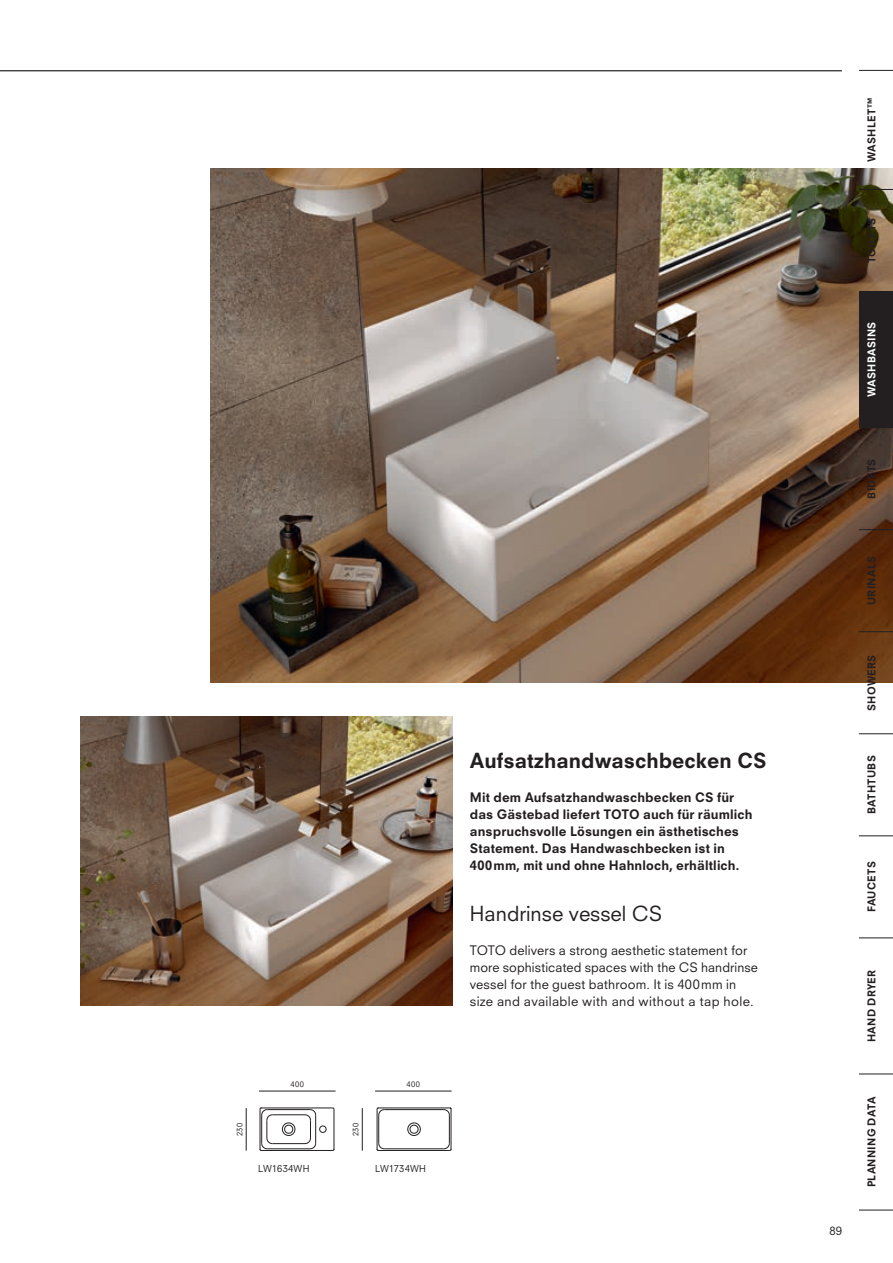
<style>
.page{position:relative;width:893px;height:1263px;background:#fff}
.page>*{position:absolute;margin:0;border:0;box-sizing:border-box;transform-origin:0 0}
.t1{font:800 20.25px "Neuzeit SLT Std";color:#231f20}
.t2{font:20.25px "Neuzeit SLT Std";color:#231f20}
.t3{font:800 12.75px/17px "Neuzeit SLT Std";letter-spacing:.01em;color:#231f20}
.t4{font:12.75px/17px "Neuzeit SLT Std";letter-spacing:.01em;color:#231f20}
.t5{font:11.25px "Neuzeit SLT Std";color:#231f20}
.t6{font:800 10.5px "Neuzeit SLT Std";letter-spacing:.025em;color:#231f20}
.t7{font:800 10.5px "Neuzeit SLT Std";letter-spacing:.025em;color:#fff}
.t8{font:9.3px "Neuzeit SLT Std";letter-spacing:.015em;color:#231f20}
.t9{font:7.5px "Neuzeit SLT Std";letter-spacing:.05em;color:#231f20}
</style>
<div class="page">
<img style="left:210px;top:169px;width:683px;height:513px">
<hr style="left:259px;top:1091px;width:77px;height:1px;background:#231f20">
<hr style="left:375px;top:1091px;width:77px;height:1px;background:#231f20">
<hr style="left:246px;top:1108px;width:1px;height:42px;background:#231f20">
<hr style="left:362px;top:1108px;width:1px;height:42px;background:#231f20">
<hr style="left:261px;top:1150px;width:72px;height:1px;background:#231f20">
<hr style="left:267px;top:1148px;width:43px;height:1px;background:#231f20">
<hr style="left:272px;top:1143px;width:33px;height:1px;background:#231f20">
<hr style="left:261px;top:1108px;width:72px;height:1px;background:#231f20">
<hr style="left:267px;top:1109px;width:43px;height:1px;background:#231f20">
<hr style="left:272px;top:1114px;width:33px;height:1px;background:#231f20">
<svg style="left:282px;top:1122px;width:14px;height:14px"></svg>
<svg style="left:259px;top:1107px;width:14px;height:44px"></svg>
<svg style="left:304px;top:1107px;width:31px;height:44px"></svg>
<hr style="left:378px;top:1108px;width:72px;height:1px;background:#231f20">
<hr style="left:384px;top:1109px;width:60px;height:1px;background:#231f20">
<hr style="left:378px;top:1150px;width:72px;height:1px;background:#231f20">
<hr style="left:384px;top:1148px;width:60px;height:1px;background:#231f20">
<svg style="left:443px;top:1107px;width:9px;height:44px"></svg>
<svg style="left:407px;top:1122px;width:14px;height:14px"></svg>
<svg style="left:376px;top:1107px;width:9px;height:44px"></svg>
<img style="left:81px;top:716px;width:372px;height:290px">
<div style="left:859px;top:291px;width:34px;height:137px;background:#231f20"></div>
<hr style="left:859px;top:1210px;width:34px;height:1px;background:#231f20">
<hr style="left:859px;top:1074px;width:34px;height:1px;background:#231f20">
<hr style="left:859px;top:938px;width:34px;height:1px;background:#231f20">
<hr style="left:859px;top:835px;width:34px;height:1px;background:#231f20">
<hr style="left:859px;top:733px;width:34px;height:1px;background:#231f20">
<hr style="left:859px;top:631px;width:34px;height:1px;background:#231f20">
<hr style="left:859px;top:529px;width:34px;height:1px;background:#231f20">
<hr style="left:859px;top:70px;width:34px;height:1px;background:#231f20">
<hr style="left:859px;top:189px;width:34px;height:1px;background:#231f20">
<hr style="left:0;top:70px;width:842px;height:1px;background:#231f20">
<p class="t9" style="left:291px;top:1080px;width:15px">400</p>
<p class="t9" style="left:407px;top:1080px;width:15px">400</p>
<p class="t9" style="left:235px;top:1136px;width:15px;rotate:-90deg">230</p>
<p class="t9" style="left:351px;top:1136px;width:15px;rotate:-90deg">230</p>
<p class="t8" style="left:258px;top:1163px;width:53px">LW1634WH</p>
<p class="t8" style="left:375px;top:1163px;width:52px">LW1734WH</p>
<h1 class="t1" style="left:470px;top:748px;width:298px">Aufsatzhandwaschbecken CS</h1>
<p class="t3" style="left:470px;top:788px;width:284px">Mit dem Aufsatzhandwaschbecken CS für das Gästebad liefert TOTO auch für räumlich anspruchsvolle Lösungen ein ästhetisches Statement. Das Handwaschbecken ist in 400mm, mit und ohne Hahnloch, erhältlich.</p>
<h1 class="t2" style="left:470px;top:901px;width:194px">Handrinse vessel CS</h1>
<p class="t4" style="left:470px;top:941px;width:290px">TOTO delivers a strong aesthetic statement for more sophisticated spaces with the CS handrinse vessel for the guest bathroom. It is 400mm in size and available with and without a tap hole.</p>
<p class="t5" style="left:829px;top:1224px;width:14px">89</p>
<p class="t6" style="left:865px;top:162px;width:66px;rotate:-90deg">WASHLET™</p>
<p class="t6" style="left:865px;top:263px;width:47px;rotate:-90deg">TOILETS</p>
<p class="t7" style="left:865px;top:397px;width:77px;rotate:-90deg">WASHBASINS</p>
<p class="t6" style="left:865px;top:499px;width:41px;rotate:-90deg">BIDETS</p>
<p class="t6" style="left:865px;top:605px;width:51px;rotate:-90deg">URINALS</p>
<p class="t6" style="left:865px;top:711px;width:58px;rotate:-90deg">SHOWERS</p>
<p class="t6" style="left:865px;top:814px;width:60px;rotate:-90deg">BATHTUBS</p>
<p class="t6" style="left:865px;top:912px;width:52px;rotate:-90deg">FAUCETS</p>
<p class="t6" style="left:865px;top:1042px;width:74px;rotate:-90deg">HAND DRYER</p>
<p class="t6" style="left:865px;top:1187px;width:92px;rotate:-90deg">PLANNING DATA</p>
</div>
